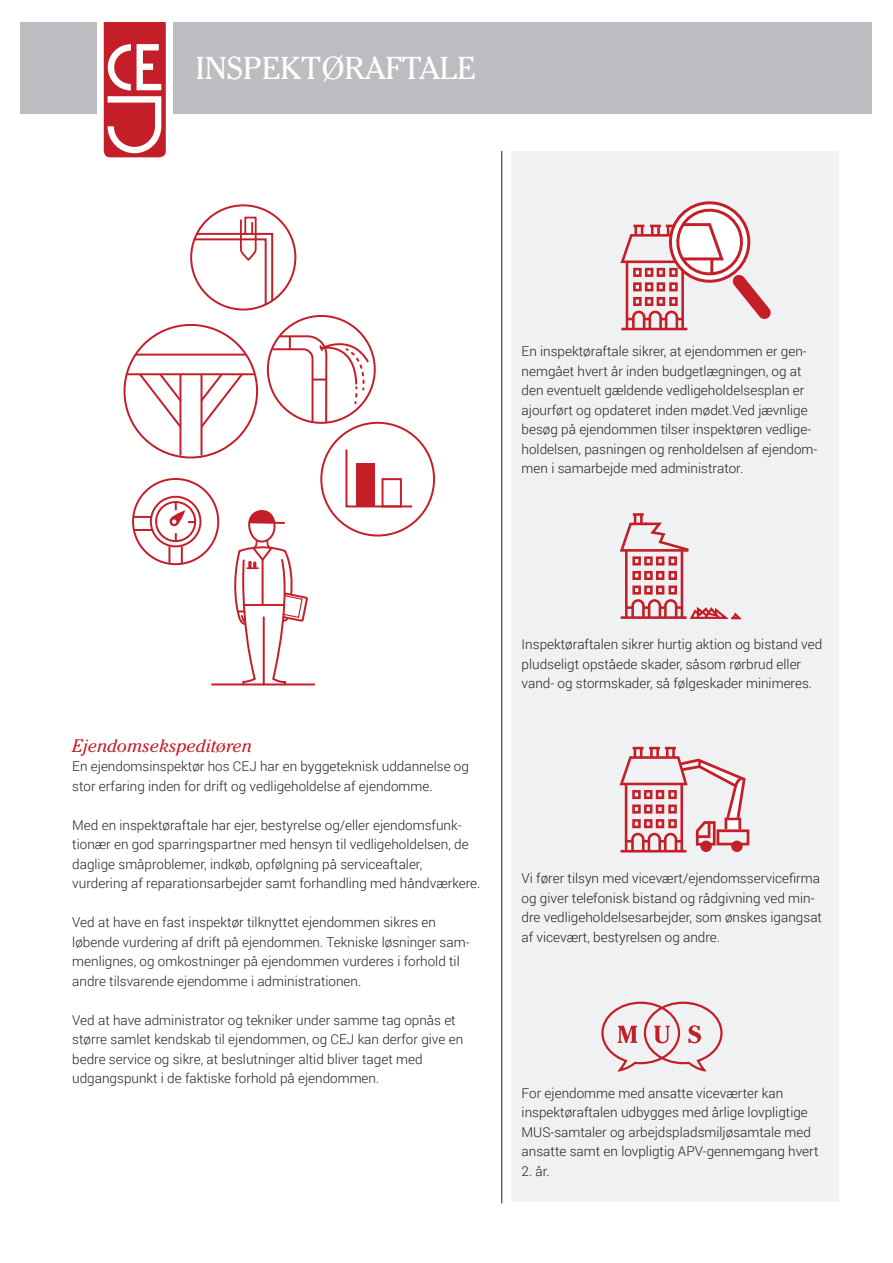
<style>
.page{position:relative;width:893px;height:1263px;background:#fff}
.page>*{position:absolute;margin:0;border:0;box-sizing:border-box;transform-origin:0 0}
.t1{font:31.5px "Cheltenham Std";color:#fff}
.t2{font:italic 18px "Cheltenham Std";color:#c41f28}
.t3{font:300 13.5px/19.5px "Roboto";color:#231f20}
</style>
<div class="page">
<div style="left:173px;top:22px;width:699px;height:92px;background:#bcbdc0"></div>
<div style="left:20px;top:22px;width:77px;height:92px;background:#bcbdc0"></div>
<svg style="left:103px;top:22px;width:63px;height:136px"></svg>
<hr style="left:501px;top:151px;width:1px;height:1052px;background:#231f20">
<div style="left:512px;top:151px;width:327px;height:1050px;background:#f0f1f2"></div>
<svg style="left:620px;top:206px;width:151px;height:124px"></svg>
<hr style="left:710px;top:259px;width:3px;height:15px;background:#c41f28">
<svg style="left:620px;top:513px;width:122px;height:107px"></svg>
<svg style="left:601px;top:1001px;width:122px;height:71px"></svg>
<svg style="left:620px;top:747px;width:129px;height:105px"></svg>
<div style="left:190px;top:204px;width:106px;height:107px;border:2px solid #c41f28;border-radius:50%"></div>
<svg style="left:123px;top:316px;width:291px;height:370px"></svg>
<svg style="left:192px;top:216px;width:82px;height:90px"></svg>
<p class="t1" style="left:196px;top:50px;width:281px">INSPEKTØRAFTALE</p>
<p class="t3" style="left:522px;top:341px;width:297px">En inspektøraftale sikrer, at ejendommen er gen&shy;nemgået hvert år inden budgetlægningen, og at den eventuelt gældende vedligeholdelsesplan er ajourført og opdateret inden mødet.Ved jævnlige besøg på ejendommen tilser inspektøren vedlige&shy;holdelsen, pasningen og renholdelsen af ejendom&shy;men i samarbejde med administrator.</p>
<p class="t2" style="left:72px;top:735px;width:181px">Ejendomsekspeditøren</p>
<p class="t3" style="left:72px;top:756px;width:398px">En ejendomsinspektør hos CEJ har en byggeteknisk uddannelse og stor erfaring inden for drift og vedligeholdelse af ejendomme.</p>
<p class="t3" style="left:72px;top:815px;width:398px">Med en inspektøraftale har ejer, bestyrelse og/eller ejendomsfunk&shy;tionær en god sparringspartner med hensyn til vedligeholdelsen, de daglige småproblemer, indkøb, opfølgning på serviceaftaler,</p>
<p class="t3" style="left:72px;top:873px;width:410px">vurdering af reparationsarbejder samt forhandling med håndværkere.</p>
<p class="t3" style="left:72px;top:912px;width:399px">Ved at have en fast inspektør tilknyttet ejendommen sikres en løbende vurdering af drift på ejendommen. Tekniske løsninger sam&shy;menlignes, og omkostninger på ejendommen vurderes i forhold til andre tilsvarende ejendomme i administrationen.</p>
<p class="t3" style="left:72px;top:1010px;width:392px">Ved at have administrator og tekniker under samme tag opnås et større samlet kendskab til ejendommen, og CEJ kan derfor give en bedre service og sikre, at beslutninger altid bliver taget med</p>
<p class="t3" style="left:72px;top:1068px;width:309px">udgangspunkt i de faktiske forhold på ejendommen.</p>
<p class="t3" style="left:522px;top:634px;width:302px">Inspektøraftalen sikrer hurtig aktion og bistand ved pludseligt opståede skader, såsom rørbrud eller vand- og stormskader, så følgeskader minimeres.</p>
<p class="t3" style="left:522px;top:868px;width:302px">Vi fører tilsyn med vicevært/ejendomsservicefirma og giver telefonisk bistand og rådgivning ved min&shy;dre vedligeholdelsesarbejder, som ønskes igangsat af vicevært, bestyrelsen og andre.</p>
<p class="t3" style="left:522px;top:1082px;width:298px">For ejendomme med ansatte viceværter kan inspektøraftalen udbygges med årlige lovpligtige MUS-samtaler og arbejdspladsmiljøsamtale med ansatte samt en lovpligtig APV-gennemgang hvert</p>
<p class="t3" style="left:522px;top:1160px;width:30px">2. år.</p>
</div>
